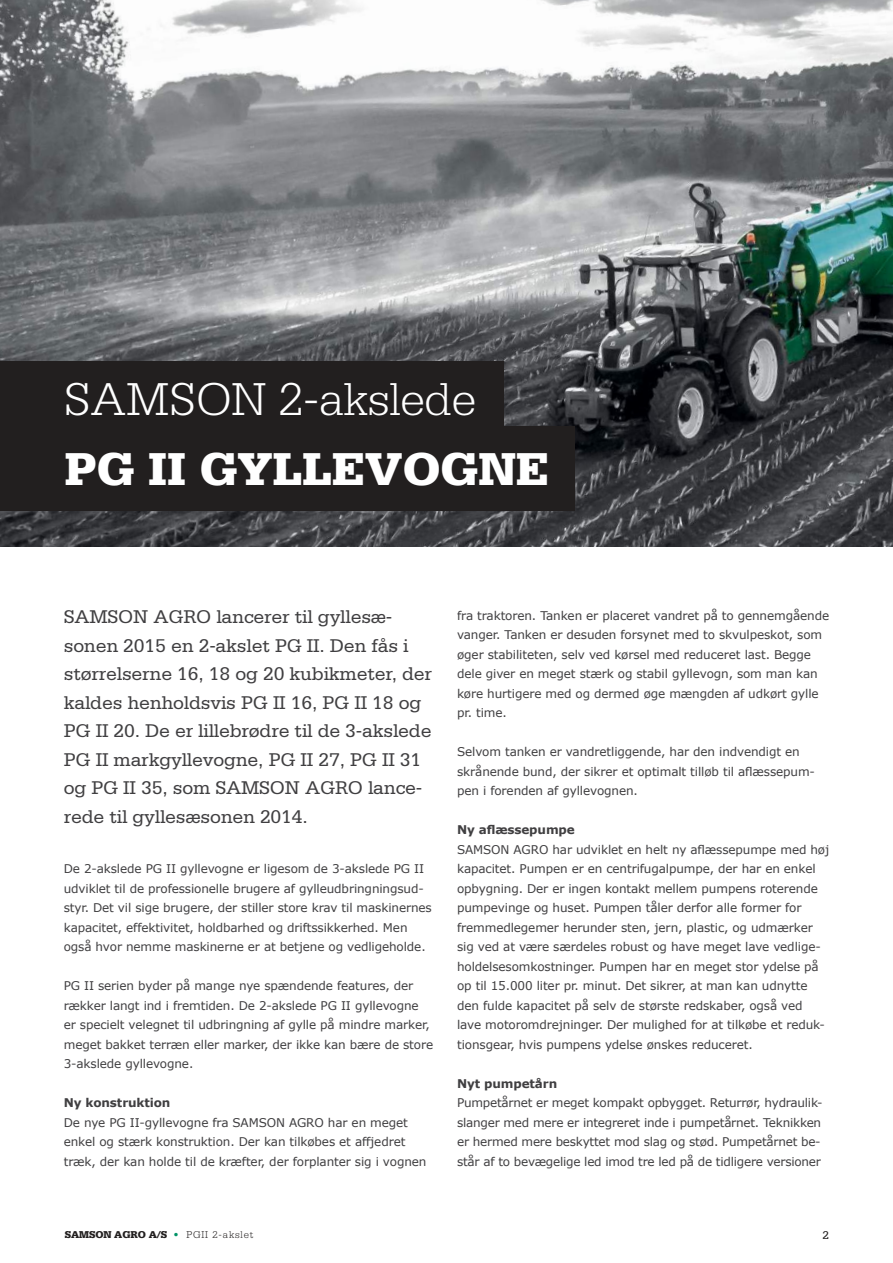
<style>
.page{position:relative;width:893px;height:1263px;background:#fff}
.page>*{position:absolute;margin:0;border:0;box-sizing:border-box;transform-origin:0 0}
.t1{font:300 48.75px "Serifa";color:#fff}
.t2{font:900 48.75px "Serifa";color:#fff}
.t3{font:19.5px/28.5px "Serifa";letter-spacing:-.01em;color:#403f41}
.t4{font:12px/19.5px "Verdana";letter-spacing:-.01em;color:#403f41}
.t5{font:700 12px "Verdana";letter-spacing:-.01em;color:#403f41}
.t6{font:12px "Serifa";color:#221f1f}
.t7{font:900 10.5px "Serifa";letter-spacing:-.01em;color:#221f1f}
.s1{font-weight:300;color:#009366}
.s2{font-weight:300}
</style>
<div class="page">
<img style="left:0;top:0;width:893px;height:546px">
<div style="left:0;top:361px;width:503px;height:84px;background:#221f1f"></div>
<div style="left:0;top:426px;width:574px;height:85px;background:#221f1f"></div>
<h1 class="t1" style="left:64px;top:382px;width:414px">SAMSON 2-akslede</h1>
<h1 class="t2" style="left:64px;top:440px;width:486px">PG II GYLLEVOGNE</h1>
<p class="t3" style="left:64px;top:604px;width:370px">SAMSON AGRO lancerer til gyllesæ&shy;sonen 2015 en 2-akslet PG II. Den fås i størrelserne 16, 18 og 20 kubikmeter, der kaldes henholdsvis PG II 16, PG II 18 og PG II 20. De er lillebrødre til de 3-akslede PG II markgyllevogne, PG II 27, PG II 31 og PG II 35, som SAMSON AGRO lance&shy;rede til gyllesæsonen 2014.</p>
<p class="t4" style="left:64px;top:859px;width:370px">De 2-akslede PG II gyllevogne er ligesom de 3-akslede PG II udviklet til de professionelle brugere af gylleudbringningsud&shy;styr. Det vil sige brugere, der stiller store krav til maskinernes kapacitet, effektivitet, holdbarhed og driftssikkerhed. Men også hvor nemme maskinerne er at betjene og vedligeholde.</p>
<p class="t4" style="left:64px;top:976px;width:371px">PG II serien byder på mange nye spændende features, der rækker langt ind i fremtiden. De 2-akslede PG II gyllevogne er specielt velegnet til udbringning af gylle på mindre marker, meget bakket terræn eller marker, der ikke kan bære de store 3-akslede gyllevogne.</p>
<p class="t5" style="left:64px;top:1098px;width:108px">Ny konstruktion</p>
<p class="t4" style="left:64px;top:1112px;width:364px">De nye PG II-gyllevogne fra SAMSON AGRO har en meget enkel og stærk konstruktion. Der kan tilkøbes et affjedret træk, der kan holde til de kræfter, der forplanter sig i vognen</p>
<p class="t4" style="left:457px;top:605px;width:374px">fra traktoren. Tanken er placeret vandret på to gennemgående vanger. Tanken er desuden forsynet med to skvulpeskot, som øger stabiliteten, selv ved kørsel med reduceret last. Begge dele giver en meget stærk og stabil gyllevogn, som man kan køre hurtigere med og dermed øge mængden af udkørt gylle pr. time.</p>
<p class="t4" style="left:457px;top:742px;width:359px">Selvom tanken er vandretliggende, har den indvendigt en skrånende bund, der sikrer et optimalt tilløb til a昀氀æssepum&shy;pen i forenden af gyllevognen.</p>
<p class="t5" style="left:457px;top:821px;width:119px">Ny a昀氀æssepumpe</p>
<p class="t4" style="left:457px;top:839px;width:374px">SAMSON AGRO har udviklet en helt ny a昀氀æssepumpe med høj kapacitet. Pumpen er en centrifugalpumpe, der har en enkel opbygning. Der er ingen kontakt mellem pumpens roterende pumpevinge og huset. Pumpen tåler derfor alle former for fremmedlegemer herunder sten, jern, plastic, og udmærker sig ved at være særdeles robust og have meget lave vedlige&shy;holdelsesomkostninger. Pumpen har en meget stor ydelse på op til 15.000 liter pr. minut. Det sikrer, at man kan udnytte den fulde kapacitet på selv de største redskaber, også ved lave motoromdrejninger. Der mulighed for at tilkøbe et reduk&shy;tionsgear, hvis pumpens ydelse ønskes reduceret.</p>
<p class="t5" style="left:457px;top:1075px;width:102px">Nyt pumpetårn</p>
<p class="t4" style="left:457px;top:1093px;width:367px">Pumpetårnet er meget kompakt opbygget. Returrør, hydraulik&shy;slanger med mere er integreret inde i pumpetårnet. Teknikken er hermed mere beskyttet mod slag og stød. Pumpetårnet be&shy;står af to bevægelige led imod tre led på de tidligere versioner</p>
<p class="t7" style="left:65px;top:1228px;width:190px">SAMSON AGRO A/S <span class="s1">•</span> <span class="s2">PGII 2-akslet</span></p>
<p class="t6" style="left:822px;top:1231px;width:8px">2</p>
</div>
